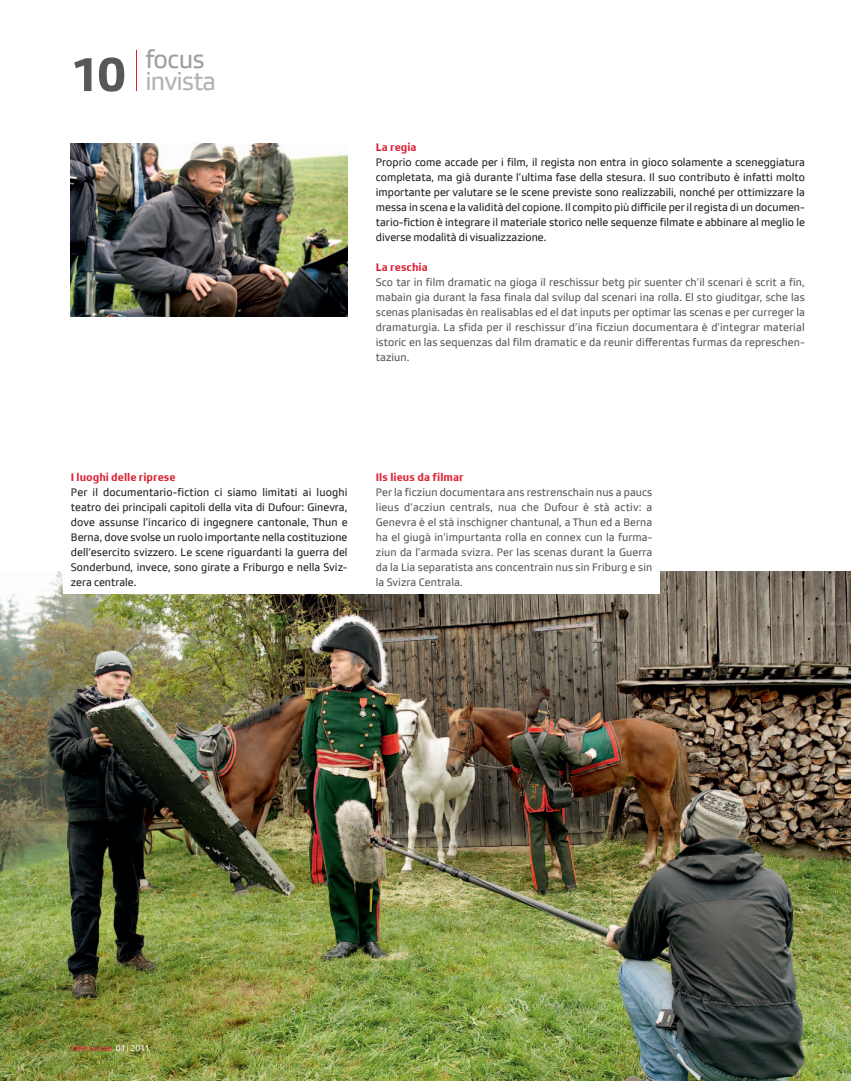
<style>
.page{position:relative;width:851px;height:1081px;background:#fff}
.page>*{position:absolute;margin:0;border:0;box-sizing:border-box;transform-origin:0 0}
.t1{font:700 50px "SRGSSR Type";color:#57585a}
.t2{font:26.25px "SRGSSR Type";letter-spacing:-.03em;color:#b2b3b7}
.t3{font:26.25px "SRGSSR Type";letter-spacing:-.015em;color:#9d9fa2}
.Fliesstext___Deutsc{font:11.25px/15px "SRGSSR Type";color:#231f20;text-align:justify}
.Fliesstext___Franz{font:11.25px/15px "SRGSSR Type";letter-spacing:.005em;color:#57585a;text-align:justify}
.Fliesstext___Deutsc-2{font:700 11.25px "SRGSSR Type";color:#da2031}
.Fliesstext___Franz-2{font:700 11.25px "SRGSSR Type";letter-spacing:.005em;color:#da2031}
.t4{font:8.75px "SRGSSR Type";color:#da2031}
.s1{color:#fff}
.s2{font-size:7.75px;color:#fff}
</style>
<div class="page">
<img style="left:0;top:571px;width:850px;height:510px">
<img style="left:71px;top:144px;width:276px;height:172px">
<div style="left:64px;top:548px;width:308px;height:45px;background:#fff"></div>
<div style="left:369px;top:548px;width:290px;height:45px;background:#fff"></div>
<hr style="left:136px;top:50px;width:1px;height:41px;background:#da2031">
<p class="t1" style="left:71px;top:44px;width:57px">10</p>
<h2 class="t3" style="left:145px;top:44px;width:61px">focus</h2>
<h2 class="t2" style="left:145px;top:67px;width:72px">invista</h2>
<p class="Fliesstext___Deutsc-2" style="left:376px;top:141px;width:42px">La regia</p>
<p class="Fliesstext___Deutsc" style="left:376px;top:155px;width:430px">Proprio come accade per i film, il regista non entra in gioco solamente a sceneggiatura completata, ma già durante l’ultima fase della stesura. Il suo contributo è infatti molto importante per valutare se le scene previste sono realizzabili, nonché per ottimizzare la messa in scena e la validità del copione. Il compito più difficile per il regista di un documen&shy;tario-fiction è integrare il materiale storico nelle sequenze filmate e abbinare al meglio le diverse modalità di visualizzazione.</p>
<p class="Fliesstext___Franz-2" style="left:376px;top:261px;width:53px">La reschia</p>
<p class="Fliesstext___Franz" style="left:376px;top:275px;width:430px">Sco tar in film dramatic na gioga il reschissur betg pir suenter ch’il scenari è scrit a fin, mabain gia durant la fasa finala dal svilup dal scenari ina rolla. El sto giuditgar, sche las scenas planisadas èn realisablas ed el dat inputs per optimar las scenas e per curreger la dramaturgia. La sfida per il reschissur d’ina ficziun documentara è d’integrar material istoric en las sequenzas dal film dramatic e da reunir differentas furmas da represchen&shy;taziun.</p>
<p class="Fliesstext___Deutsc-2" style="left:71px;top:471px;width:106px">I luoghi delle riprese</p>
<p class="Fliesstext___Deutsc" style="left:71px;top:485px;width:278px">Per il documentario-fiction ci siamo limitati ai luoghi teatro dei principali capitoli della vita di Dufour: Ginevra, dove assunse l’incarico di ingegnere cantonale, Thun e Berna, dove svolse un ruolo importante nella costituzione dell’esercito svizzero. Le scene riguardanti la guerra del Sonderbund, invece, sono girate a Friburgo e nella Sviz&shy;zera centrale.</p>
<p class="Fliesstext___Franz-2" style="left:376px;top:471px;width:89px">Ils lieus da filmar</p>
<p class="Fliesstext___Franz" style="left:376px;top:485px;width:278px">Per la ficziun documentara ans restrenschain nus a paucs lieus d’acziun centrals, nua che Dufour è stà activ: a Genevra è el stà inschigner chantunal, a Thun ed a Berna ha el giugà in’impurtanta rolla en connex cun la furma&shy;ziun da l’armada svizra. Per las scenas durant la Guerra da la Lia separatista ans concentrain nus sin Friburg e sin la Svizra Centrala.</p>
<p class="t4" style="left:71px;top:1043px;width:80px">idée suisse <span class="s1">01</span><span class="s2">|</span> <span class="s1">2011</span></p>
</div>
